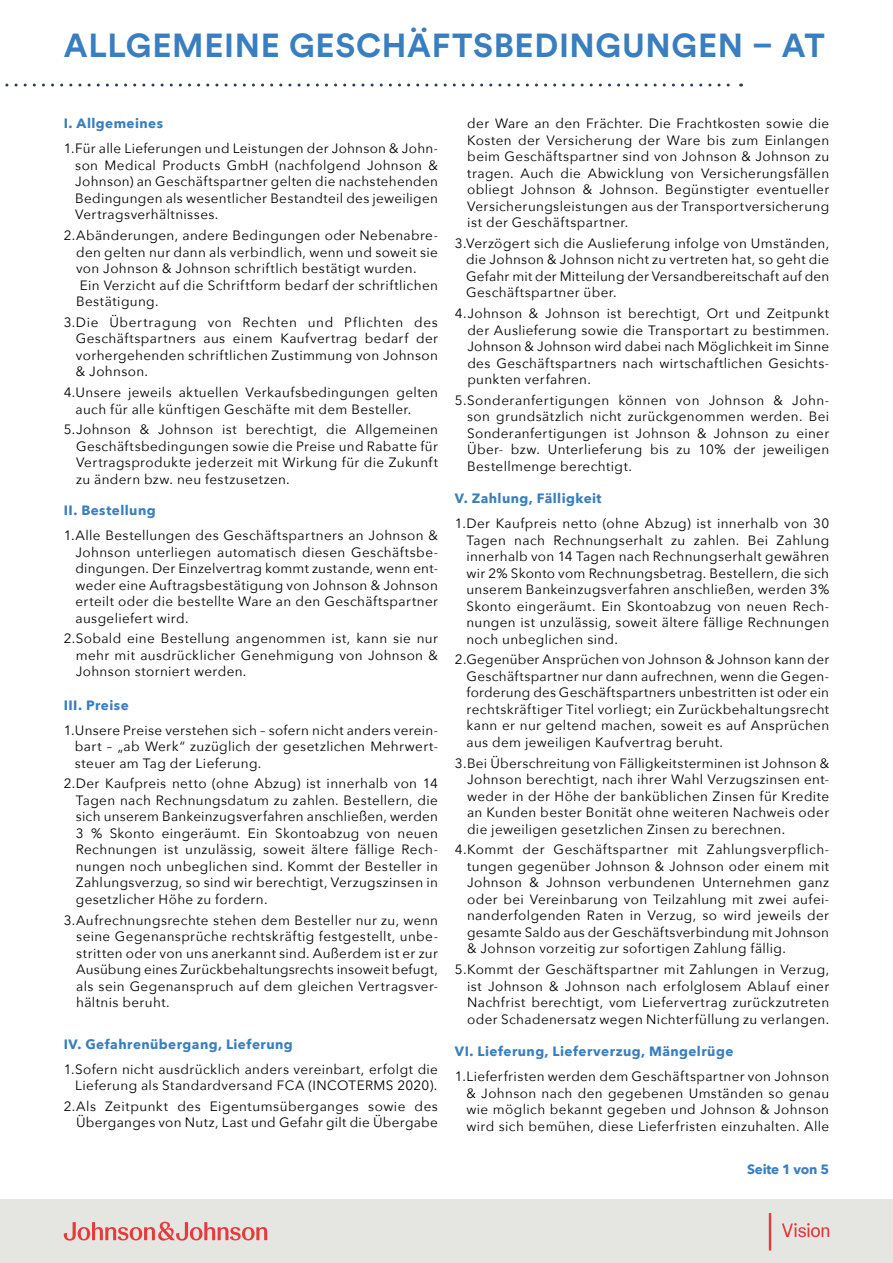
<style>
.page{position:relative;width:893px;height:1263px;background:#fff}
.page>*{position:absolute;margin:0;border:0;box-sizing:border-box;transform-origin:0 0}
.t1{font:700 33px "J&J Circular";letter-spacing:.02em;color:#397ebe}
.t2{font:13.5px/16.5px "Avenir Next";letter-spacing:.025em;color:#000;text-align:justify}
.t3{font:700 13.5px "Avenir Next";letter-spacing:.03em;color:#397ebe}
.t4{font:700 13.5px "Avenir Next";letter-spacing:-.02em;color:#397ebe}
</style>
<div class="page">
<div style="left:0;top:1199px;width:893px;height:64px;background:#e5e6e2"></div>
<svg style="left:5px;top:84px;width:737px;height:3px"></svg>
<svg style="left:782px;top:1223px;width:47px;height:14px"></svg>
<hr style="left:769px;top:1213px;width:2px;height:37px;background:#e53b3c">
<svg style="left:64px;top:1222px;width:203px;height:18px"></svg>
<h1 class="t1" style="left:64px;top:23px;width:762px">ALLGEMEINE GESCHÄFTSBEDINGUNGEN – AT</h1>
<p class="t3" style="left:64px;top:112px;width:101px">I. Allgemeines</p>
<p class="t2" style="left:75px;top:140px;width:364px;text-indent:-11px">1.Für alle Lieferungen und Leistungen der Johnson &amp; John&shy;son Medical Products GmbH (nachfolgend Johnson &amp; Johnson) an Geschäftspartner gelten die nachstehenden Bedingungen als wesentlicher Bestandteil des jeweiligen Vertragsverhältnisses.</p>
<p class="t2" style="left:76px;top:227px;width:363px;text-align:left;text-indent:-12px">2.Abänderungen, andere Bedingungen oder Nebenabre&shy;den gelten nur dann als verbindlich, wenn und soweit sie von Johnson &amp; Johnson schriftlich bestätigt wurden.<br>Ein Verzicht auf die Schriftform bedarf der schriftlichen Bestätigung.</p>
<p class="t2" style="left:76px;top:313px;width:364px;text-indent:-12px">3.Die Übertragung von Rechten und Pflichten des Geschäftspartners aus einem Kaufvertrag bedarf der vorhergehenden schriftlichen Zustimmung von Johnson &amp; Johnson.</p>
<p class="t2" style="left:76px;top:383px;width:364px;text-indent:-12px">4.Unsere jeweils aktuellen Verkaufsbedingungen gelten auch für alle künftigen Geschäfte mit dem Besteller.</p>
<p class="t2" style="left:76px;top:421px;width:363px;text-indent:-12px">5.Johnson &amp; Johnson ist berechtigt, die Allgemeinen Geschäftsbedingungen sowie die Preise und Rabatte für Vertragsprodukte jederzeit mit Wirkung für die Zukunft zu ändern bzw. neu festzusetzen.</p>
<p class="t3" style="left:64px;top:499px;width:93px">II. Bestellung</p>
<p class="t2" style="left:76px;top:526px;width:364px;text-indent:-12px">1.Alle Bestellungen des Geschäftspartners an Johnson &amp; Johnson unterliegen automatisch diesen Geschäftsbe&shy;dingungen. Der Einzelvertrag kommt zustande, wenn ent&shy;weder eine Auftragsbestätigung von Johnson &amp; Johnson erteilt oder die bestellte Ware an den Geschäftspartner ausgeliefert wird.</p>
<p class="t2" style="left:76px;top:630px;width:364px;text-indent:-12px">2.Sobald eine Bestellung angenommen ist, kann sie nur mehr mit ausdrücklicher Genehmigung von Johnson &amp; Johnson storniert werden.</p>
<p class="t3" style="left:64px;top:693px;width:66px">III. Preise</p>
<p class="t2" style="left:75px;top:721px;width:365px;text-indent:-11px">1.Unsere Preise verstehen sich – sofern nicht anders verein&shy;bart – „ab Werk“ zuzüglich der gesetzlichen Mehrwert&shy;steuer am Tag der Lieferung.</p>
<p class="t2" style="left:76px;top:775px;width:364px;text-indent:-12px">2.Der Kaufpreis netto (ohne Abzug) ist innerhalb von 14<br>Tagen nach Rechnungsdatum zu zahlen. Bestellern, die sich unserem Bankeinzugsverfahren anschließen, werden 3 % Skonto eingeräumt. Ein Skontoabzug von neuen Rechnungen ist unzulässig, soweit ältere fällige Rech&shy;nungen noch unbeglichen sind. Kommt der Besteller in Zahlungsverzug, so sind wir berechtigt, Verzugszinsen in gesetzlicher Höhe zu fordern.</p>
<p class="t2" style="left:76px;top:911px;width:363px;text-indent:-12px">3.Aufrechnungsrechte stehen dem Besteller nur zu, wenn seine Gegenansprüche rechtskräftig festgestellt, unbe&shy;stritten oder von uns anerkannt sind. Außerdem ist er zur Ausübung eines Zurückbehaltungsrechts insoweit befugt, als sein Gegenanspruch auf dem gleichen Vertragsver&shy;hältnis beruht.</p>
<p class="t3" style="left:64px;top:1032px;width:230px">IV. Gefahrenübergang, Lieferung</p>
<p class="t2" style="left:64px;top:1060px;width:376px;text-align:right">1.Sofern nicht ausdrücklich anders vereinbart, erfolgt die<br>Lieferung als Standardversand FCA (INCOTERMS 2020).</p>
<p class="t2" style="left:64px;top:1097px;width:376px;text-align:right">2.Als Zeitpunkt des Eigentumsüberganges sowie des<br>Überganges von Nutz, Last und Gefahr gilt die Übergabe</p>
<p class="t2" style="left:467px;top:115px;width:363px">der Ware an den Frächter. Die Frachtkosten sowie die Kosten der Versicherung der Ware bis zum Einlangen beim Geschäftspartner sind von Johnson &amp; Johnson zu tragen. Auch die Abwicklung von Versicherungsfällen obliegt Johnson &amp; Johnson. Begünstigter eventueller Versicherungsleistungen aus der Transportversicherung ist der Geschäftspartner.</p>
<p class="t2" style="left:466px;top:234px;width:364px;text-indent:-11px">3.Verzögert sich die Auslieferung infolge von Umständen, die Johnson &amp; Johnson nicht zu vertreten hat, so geht die Gefahr mit der Mitteilung der Versandbereitschaft auf den Geschäftspartner über.</p>
<p class="t2" style="left:467px;top:305px;width:363px;text-indent:-12px">4.Johnson &amp; Johnson ist berechtigt, Ort und Zeitpunkt der Auslieferung sowie die Transportart zu bestimmen.<br>Johnson &amp; Johnson wird dabei nach Möglichkeit im Sinne des Geschäftspartners nach wirtschaftlichen Gesichts&shy;punkten verfahren.</p>
<p class="t2" style="left:467px;top:391px;width:364px;text-indent:-12px">5.Sonderanfertigungen können von Johnson &amp; John&shy;son grundsätzlich nicht zurückgenommen werden. Bei Sonderanfertigungen ist Johnson &amp; Johnson zu einer Über- bzw. Unterlieferung bis zu 10% der jeweiligen Bestellmenge berechtigt.</p>
<p class="t3" style="left:455px;top:487px;width:148px">V. Zahlung, Fälligkeit</p>
<p class="t2" style="left:466px;top:514px;width:364px;text-indent:-11px">1.Der Kaufpreis netto (ohne Abzug) ist innerhalb von 30<br>Tagen nach Rechnungserhalt zu zahlen. Bei Zahlung innerhalb von 14 Tagen nach Rechnungserhalt gewähren wir 2% Skonto vom Rechnungsbetrag. Bestellern, die sich unserem Bankeinzugsverfahren anschließen, werden 3% Skonto eingeräumt. Ein Skontoabzug von neuen Rech&shy;nungen ist unzulässig, soweit ältere fällige Rechnungen noch unbeglichen sind.</p>
<p class="t2" style="left:466px;top:651px;width:364px;text-indent:-12px">2.Gegenüber Ansprüchen von Johnson &amp; Johnson kann der Geschäftspartner nur dann aufrechnen, wenn die Gegen&shy;forderung des Geschäftspartners unbestritten ist oder ein rechtskräftiger Titel vorliegt; ein Zurückbehaltungsrecht kann er nur geltend machen, soweit es auf Ansprüchen aus dem jeweiligen Kaufvertrag beruht.</p>
<p class="t2" style="left:467px;top:754px;width:364px;text-indent:-12px">3.Bei Überschreitung von Fälligkeitsterminen ist Johnson &amp; Johnson berechtigt, nach ihrer Wahl Verzugszinsen ent&shy;weder in der Höhe der banküblichen Zinsen für Kredite an Kunden bester Bonität ohne weiteren Nachweis oder die jeweiligen gesetzlichen Zinsen zu berechnen.</p>
<p class="t2" style="left:467px;top:841px;width:364px;text-indent:-12px">4.Kommt der Geschäftspartner mit Zahlungsverpflich&shy;tungen gegenüber Johnson &amp; Johnson oder einem mit Johnson &amp; Johnson verbundenen Unternehmen ganz oder bei Vereinbarung von Teilzahlung mit zwei aufei&shy;nanderfolgenden Raten in Verzug, so wird jeweils der gesamte Saldo aus der Geschäftsverbindung mit Johnson &amp; Johnson vorzeitig zur sofortigen Zahlung fällig.</p>
<p class="t2" style="left:467px;top:960px;width:364px;text-indent:-12px">5.Kommt der Geschäftspartner mit Zahlungen in Verzug, ist Johnson &amp; Johnson nach erfolglosem Ablauf einer Nachfrist berechtigt, vom Liefervertrag zurückzutreten oder Schadenersatz wegen Nichterfüllung zu verlangen.</p>
<p class="t3" style="left:455px;top:1040px;width:280px">VI. Lieferung, Lieferverzug, Mängelrüge</p>
<p class="t2" style="left:466px;top:1068px;width:364px;text-indent:-11px">1.Lieferfristen werden dem Geschäftspartner von Johnson &amp; Johnson nach den gegebenen Umständen so genau wie möglich bekannt gegeben und Johnson &amp; Johnson wird sich bemühen, diese Lieferfristen einzuhalten. Alle</p>
<p class="t4" style="left:747px;top:1157px;width:83px">Seite 1 von 5</p>
</div>
